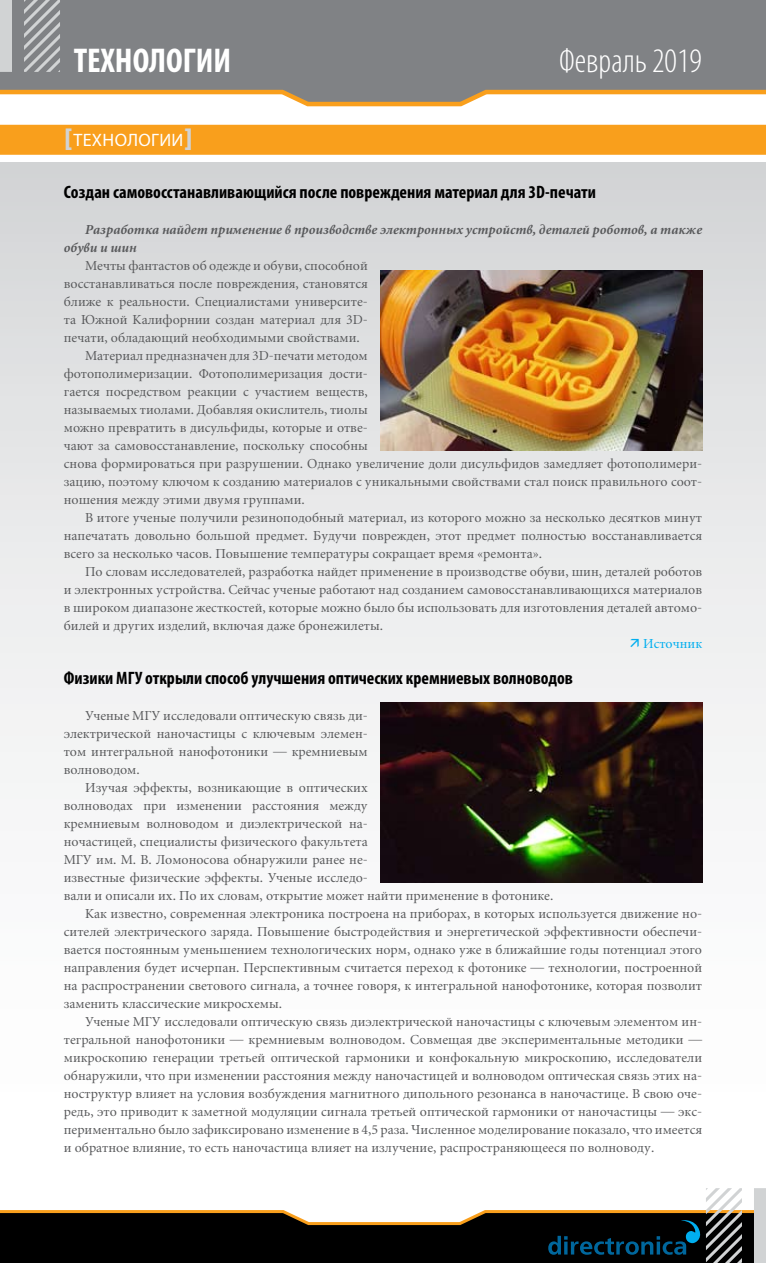
<style>
.page{position:relative;width:766px;height:1263px;background:#fff}
.page>*{position:absolute;margin:0;border:0;box-sizing:border-box;transform-origin:0 0}
.t1{font:300 condensed 34.5px "Myriad Pro";color:#fff}
.t2{font:700 condensed 34.5px "Myriad Pro";color:#fff}
.t3{font:700 condensed 18px "Myriad Pro";color:#000}
.t4{font:18px "Myriad Pro";letter-spacing:.02em;color:#fff}
.t5{font:13.5px/18px "Miniature";color:#58595b;text-align:justify}
.t6{font:italic 700 13.5px/18px "Miniature";color:#58595b}
.t7{font:13.5px "Miniature";color:#00aeef}
.s1{font-weight:900;font-size:27px;color:#d1d3d4}
</style>
<div class="page">
<svg style="left:0;top:0;width:765px;height:107px;background:#918f8c"></svg>
<svg style="left:0;top:1210px;width:548px;height:53px;background:#201b14"></svg>
<div style="left:0;top:125px;width:765px;height:30px;background:#f99f1c"></div>
<div style="left:0;top:162px;width:765px;height:1008px;background:linear-gradient(to bottom,#d6d7d9,#fff)"></div>
<img style="left:380px;top:270px;width:322px;height:180px">
<img style="left:380px;top:702px;width:322px;height:180px">
<svg style="left:0;top:0;width:60px;height:72px;background:#a1a3a5"></svg>
<svg style="left:548px;top:1188px;width:217px;height:75px"></svg>
<svg style="left:630px;top:639px;width:8px;height:8px"></svg>
<h1 class="t2" style="left:74px;top:39px;width:159px">ТЕХНОЛОГИИ</h1>
<h1 class="t1" style="left:559px;top:42px;width:144px">Февраль 2019</h1>
<h2 class="t4" style="left:64px;top:129px;width:130px"><span class="s1">[</span>ТЕХНОЛОГИИ<span class="s1">]</span></h2>
<h2 class="t3" style="left:64px;top:181px;width:533px">Cоздан самовосстанавливающийся после повреждения материал для 3D-печати</h2>
<p class="t6" style="left:64px;top:221px;width:639px;text-indent:21px">Разработка найдет применение в производстве электронных устройств, деталей роботов, а также обуви и шин</p>
<p class="t5" style="left:85px;top:257px;width:284px">Мечты фантастов об одежде и обуви, способной</p>
<p class="t5" style="left:64px;top:275px;width:305px">восстанавливаться после повреждения, становятся</p>
<p class="t5" style="left:64px;top:293px;width:305px">ближе к реальности. Специалистами университе-</p>
<p class="t5" style="left:64px;top:311px;width:305px">та Южной Калифорнии создан материал для 3D-</p>
<p class="t5" style="left:64px;top:329px;width:297px">печати, обладающий необходимыми свойствами.</p>
<p class="t5" style="left:85px;top:347px;width:284px">Материал предназначен для 3D-печати методом</p>
<p class="t5" style="left:64px;top:365px;width:305px">фотополимеризации. Фотополимеризация дости-</p>
<p class="t5" style="left:64px;top:383px;width:305px">гается посредством реакции с участием веществ,</p>
<p class="t5" style="left:64px;top:401px;width:305px">называемых тиолами. Добавляя окислитель, тиолы</p>
<p class="t5" style="left:64px;top:419px;width:305px">можно превратить в дисульфиды, которые и отве-</p>
<p class="t5" style="left:64px;top:437px;width:305px">чают за самовосстанавление, поскольку способны</p>
<p class="t5" style="left:64px;top:455px;width:639px">снова формироваться при разрушении. Однако увеличение доли дисульфидов замедляет фотополимери-</p>
<p class="t5" style="left:64px;top:473px;width:639px">зацию, поэтому ключом к созданию материалов с уникальными свойствами стал поиск правильного соот-</p>
<p class="t5" style="left:64px;top:491px;width:242px">ношения между этими двумя группами.</p>
<p class="t5" style="left:85px;top:509px;width:618px">В итоге ученые получили резиноподобный материал, из которого можно за несколько десятков минут</p>
<p class="t5" style="left:64px;top:527px;width:639px">напечатать довольно большой предмет. Будучи поврежден, этот предмет полностью восстанавливается</p>
<p class="t5" style="left:64px;top:545px;width:479px">всего за несколько часов. Повышение температуры сокращает время «ремонта».</p>
<p class="t5" style="left:85px;top:563px;width:618px">По словам исследователей, разработка найдет применение в производстве обуви, шин, деталей роботов</p>
<p class="t5" style="left:64px;top:581px;width:639px">и электронных устройства. Сейчас ученые работают над созданием самовосстанавливающихся материалов</p>
<p class="t5" style="left:64px;top:599px;width:639px">в широком диапазоне жесткостей, которые можно было бы использовать для изготовления деталей автомо-</p>
<p class="t5" style="left:64px;top:617px;width:321px">билей и других изделий, включая даже бронежилеты.</p>
<p class="t7" style="left:643px;top:637px;width:60px">Источник</p>
<h2 class="t3" style="left:64px;top:667px;width:510px">Физики МГУ открыли способ улучшения оптических кремниевых волноводов</h2>
<p class="t5" style="left:64px;top:707px;width:305px;text-indent:21px">Ученые МГУ исследовали оптическую связь ди&shy;электрической наночастицы с ключевым элемен&shy;том интегральной нанофотоники — кремниевым волноводом.</p>
<p class="t5" style="left:85px;top:779px;width:284px">Изучая эффекты, возникающие в оптических</p>
<p class="t5" style="left:64px;top:797px;width:305px">волноводах при изменении расстояния между</p>
<p class="t5" style="left:64px;top:815px;width:305px">кремниевым волноводом и диэлектрической на-</p>
<p class="t5" style="left:64px;top:833px;width:305px">ночастицей, специалисты физического факультета</p>
<p class="t5" style="left:64px;top:851px;width:305px">МГУ им. М. В. Ломоносова обнаружили ранее не-</p>
<p class="t5" style="left:64px;top:869px;width:305px">известные физические эффекты. Ученые исследо-</p>
<p class="t5" style="left:64px;top:887px;width:491px">вали и описали их. По их словам, открытие может найти применение в фотонике.</p>
<p class="t5" style="left:85px;top:905px;width:618px">Как известно, современная электроника построена на приборах, в которых используется движение но-</p>
<p class="t5" style="left:64px;top:923px;width:639px">сителей электрического заряда. Повышение быстродействия и энергетической эффективности обеспечи-</p>
<p class="t5" style="left:64px;top:941px;width:639px">вается постоянным уменьшением технологических норм, однако уже в ближайшие годы потенциал этого</p>
<p class="t5" style="left:64px;top:959px;width:639px">направления будет исчерпан. Перспективным считается переход к фотонике — технологии, построенной</p>
<p class="t5" style="left:64px;top:977px;width:639px">на распространении светового сигнала, а точнее говоря, к интегральной нанофотонике, которая позволит</p>
<p class="t5" style="left:64px;top:995px;width:220px">заменить классические микросхемы.</p>
<p class="t5" style="left:85px;top:1013px;width:618px">Ученые МГУ исследовали оптическую связь диэлектрической наночастицы с ключевым элементом ин-</p>
<p class="t5" style="left:64px;top:1031px;width:639px">тегральной нанофотоники — кремниевым волноводом. Совмещая две экспериментальные методики —</p>
<p class="t5" style="left:64px;top:1049px;width:639px">микроскопию генерации третьей оптической гармоники и конфокальную микроскопию, исследователи</p>
<p class="t5" style="left:64px;top:1067px;width:639px">обнаружили, что при изменении расстояния между наночастицей и волноводом оптическая связь этих на-</p>
<p class="t5" style="left:64px;top:1085px;width:639px">ноструктур влияет на условия возбуждения магнитного дипольного резонанса в наночастице. В свою оче-</p>
<p class="t5" style="left:64px;top:1103px;width:639px">редь, это приводит к заметной модуляции сигнала третьей оптической гармоники от наночастицы — экс-</p>
<p class="t5" style="left:64px;top:1121px;width:639px">периментально было зафиксировано изменение в 4,5 раза. Численное моделирование показало, что имеется</p>
<p class="t5" style="left:64px;top:1139px;width:592px">и обратное влияние, то есть наночастица влияет на излучение, распространяющееся по волноводу.</p>
</div>
